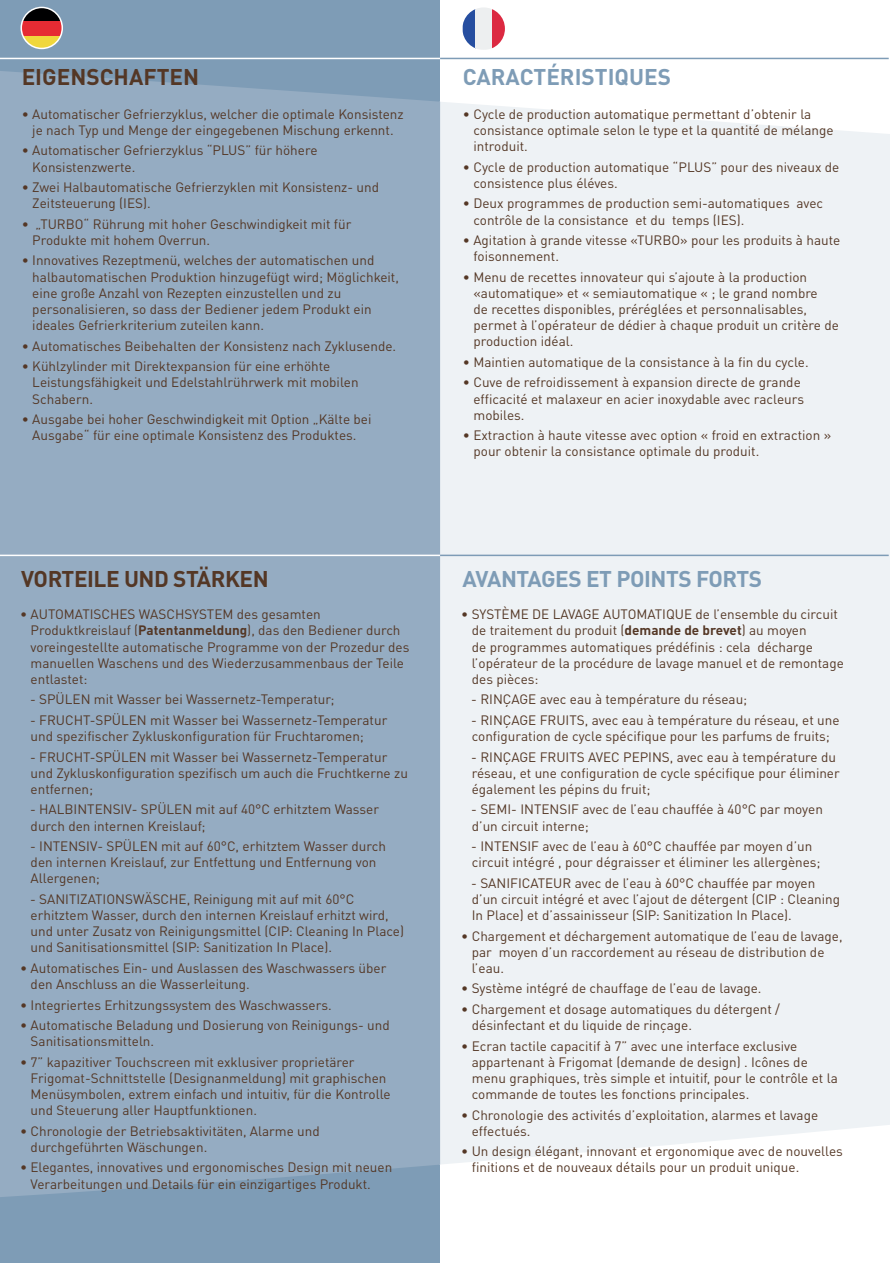
<style>
.page{position:relative;width:890px;height:1263px;background:#fff}
.page>*{position:absolute;margin:0;border:0;box-sizing:border-box;transform-origin:0 0}
.t1{font:700 22.5px "DIN Pro";letter-spacing:-.02em;color:#7e9cb6}
.t2{font:700 22.5px "DIN Pro";letter-spacing:-.02em;color:#543725}
.t3{font:700 22.5px "DIN Pro";color:#7e9cb6}
.t4{font:700 22.5px "DIN Pro";color:#543725}
.t5{font:13.5px/16.2px "DIN Pro";color:#543725}
.s1{font-weight:700}
</style>
<div class="page">
<div style="left:0;top:0;width:440px;height:1263px;background:#7e9cb6"></div>
<div style="left:440px;top:102px;width:450px;height:1062px;background:#eef2f5"></div>
<div style="left:0;top:71px;width:440px;height:1126px;background:#95acc2"></div>
<hr style="left:0;top:58px;width:440px;height:1px;background:#fff">
<hr style="left:440px;top:58px;width:449px;height:1px;background:#7e9cb6">
<hr style="left:0;top:555px;width:440px;height:1px;background:#fff">
<hr style="left:440px;top:555px;width:449px;height:1px;background:#7e9cb6">
<svg style="left:21px;top:7px;width:41px;height:14px"></svg>
<div style="left:21px;top:21px;width:41px;height:15px;background:#e62b33"></div>
<svg style="left:22px;top:36px;width:40px;height:12px"></svg>
<div style="left:21px;top:7px;width:42px;height:42px;border:2px solid #fff;border-radius:50%"></div>
<svg style="left:462px;top:8px;width:43px;height:42px"></svg>
<p class="t4" style="left:22px;top:58px;width:179px">EIGENSCHAFTEN</p>
<p class="t5" style="left:22px;top:105px;width:383px;text-align:center">• Automatischer Gefrierzyklus, welcher die optimale Konsistenz je nach Typ und Menge der eingegebenen Mischung erkennt.</p>
<p class="t5" style="left:32px;top:141px;width:287px;text-indent:-11px">• Automatischer Gefrierzyklus “PLUS” für höhere<br>Konsistenzwerte.</p>
<p class="t5" style="left:32px;top:178px;width:348px;text-indent:-11px">• Zwei Halbautomatische Gefrierzyklen mit Konsistenz- und<br>Zeitsteuerung (IES).</p>
<p class="t5" style="left:32px;top:214px;width:321px;text-indent:-11px">• „TURBO“ Rührung mit hoher Geschwindigkeit mit für<br>Produkte mit hohem Overrun.</p>
<p class="t5" style="left:32px;top:251px;width:368px;text-indent:-11px">• Innovatives Rezeptmenü, welches der automatischen und halbautomatischen Produktion hinzugefügt wird; Möglichkeit, eine große Anzahl von Rezepten einzustellen und zu personalisieren, so dass der Bediener jedem Produkt ein ideales Gefrierkriterium zuteilen kann.</p>
<p class="t5" style="left:22px;top:336px;width:376px">• Automatisches Beibehalten der Konsistenz nach Zyklusende.</p>
<p class="t5" style="left:32px;top:357px;width:328px;text-indent:-11px">• Kühlzylinder mit Direktexpansion für eine erhöhte<br>Leistungsfähigkeit und Edelstahlrührwerk mit mobilen<br>Schabern.</p>
<p class="t5" style="left:22px;top:410px;width:351px;text-align:center">• Ausgabe bei hoher Geschwindigkeit mit Option „Kälte bei<br>Ausgabe“ für eine optimale Konsistenz des Produktes.</p>
<p class="t3" style="left:463px;top:58px;width:210px">CARACTÉRISTIQUES</p>
<p class="t5" style="left:473px;top:105px;width:362px;text-indent:-11px">• Cycle de production automatique permettant d’obtenir la consistance optimale selon le type et la quantité de mélange introduit.</p>
<p class="t5" style="left:473px;top:157px;width:367px;text-indent:-11px">• Cycle de production automatique “PLUS” pour des niveaux de consistence plus éléves.</p>
<p class="t5" style="left:473px;top:194px;width:351px;text-indent:-11px">• Deux programmes de production semi-automatiques avec contrôle de la consistance et du temps (IES).</p>
<p class="t5" style="left:473px;top:231px;width:368px;text-indent:-11px">• Agitation à grande vitesse «TURBO» pour les produits à haute foisonnement.</p>
<p class="t5" style="left:473px;top:267px;width:367px;text-indent:-11px">• Menu de recettes innovateur qui s’ajoute à la production «automatique» et « semiautomatique « ; le grand nombre<br>de recettes disponibles, préréglées et personnalisables, permet à l’opérateur de dédier à chaque produit un critère de production idéal.</p>
<p class="t5" style="left:463px;top:353px;width:347px">• Maintien automatique de la consistance à la fin du cycle.</p>
<p class="t5" style="left:473px;top:373px;width:332px;text-indent:-11px">• Cuve de refroidissement à expansion directe de grande efficacité et malaxeur en acier inoxydable avec racleurs mobiles.</p>
<p class="t5" style="left:473px;top:426px;width:359px;text-indent:-11px">• Extraction à haute vitesse avec option « froid en extraction » pour obtenir la consistance optimale du produit.</p>
<p class="t2" style="left:21px;top:560px;width:249px">VORTEILE UND STÄRKEN</p>
<p class="t1" style="left:462px;top:560px;width:301px">AVANTAGES ET POINTS FORTS</p>
<p class="t5" style="left:31px;top:605px;width:380px;text-indent:-11px">• AUTOMATISCHES WASCHSYSTEM des gesamten Produktkreislauf (<span class="s1">Patentanmeldung</span>), das den Bediener durch voreingestellte automatische Programme von der Prozedur des manuellen Waschens und des Wiederzusammenbaus der Teile entlastet:</p>
<p class="t5" style="left:30px;top:690px;width:306px">- SPÜLEN mit Wasser bei Wassernetz-Temperatur;</p>
<p class="t5" style="left:30px;top:710px;width:359px">- FRUCHT-SPÜLEN mit Wasser bei Wassernetz-Temperatur und spezifischer Zykluskonfiguration für Fruchtaromen;</p>
<p class="t5" style="left:30px;top:747px;width:379px">- FRUCHT-SPÜLEN mit Wasser bei Wassernetz-Temperatur und Zykluskonfiguration spezifisch um auch die Fruchtkerne zu entfernen;</p>
<p class="t5" style="left:30px;top:800px;width:350px">- HALBINTENSIV- SPÜLEN mit auf 40°C erhitztem Wasser durch den internen Kreislauf;</p>
<p class="t5" style="left:30px;top:837px;width:357px">- INTENSIV- SPÜLEN mit auf 60°C, erhitztem Wasser durch den internen Kreislauf, zur Entfettung und Entfernung von<br>Allergenen;</p>
<p class="t5" style="left:30px;top:889px;width:375px">- SANITIZATIONSWÄSCHE, Reinigung mit auf mit 60°C erhitztem Wasser, durch den internen Kreislauf erhitzt wird, und unter Zusatz von Reinigungsmittel (CIP: Cleaning In Place) und Sanitisationsmittel (SIP: Sanitization In Place).</p>
<p class="t5" style="left:31px;top:959px;width:357px;text-indent:-11px">• Automatisches Ein- und Auslassen des Waschwassers über den Anschluss an die Wasserleitung.</p>
<p class="t5" style="left:20px;top:995px;width:313px">• Integriertes Erhitzungssystem des Waschwassers.</p>
<p class="t5" style="left:31px;top:1016px;width:361px;text-indent:-11px">• Automatische Beladung und Dosierung von Reinigungs- und<br>Sanitisationsmitteln.</p>
<p class="t5" style="left:31px;top:1052px;width:362px;text-indent:-11px">• 7” kapazitiver Touchscreen mit exklusiver proprietärer Frigomat-Schnittstelle (Designanmeldung) mit graphischen Menüsymbolen, extrem einfach und intuitiv, für die Kontrolle und Steuerung aller Hauptfunktionen.</p>
<p class="t5" style="left:31px;top:1121px;width:291px;text-indent:-11px">• Chronologie der Betriebsaktivitäten, Alarme und durchgeführten Wäschungen.</p>
<p class="t5" style="left:31px;top:1158px;width:363px;text-indent:-11px">• Elegantes, innovatives und ergonomisches Design mit neuen<br>Verarbeitungen und Details für ein einzigartiges Produkt.</p>
<p class="t5" style="left:472px;top:605px;width:374px;text-indent:-11px">• SYSTÈME DE LAVAGE AUTOMATIQUE de l’ensemble du circuit de traitement du produit (<span class="s1">demande de brevet</span>) au moyen<br>de programmes automatiques prédéfinis : cela décharge l’opérateur de la procédure de lavage manuel et de remontage des pièces:</p>
<p class="t5" style="left:471px;top:690px;width:278px">- RINÇAGE avec eau à température du réseau;</p>
<p class="t5" style="left:471px;top:710px;width:370px">- RINÇAGE FRUITS, avec eau à température du réseau, et une configuration de cycle spécifique pour les parfums de fruits;</p>
<p class="t5" style="left:471px;top:747px;width:370px">- RINÇAGE FRUITS AVEC PEPINS, avec eau à température du réseau, et une configuration de cycle spécifique pour éliminer également les pépins du fruit;</p>
<p class="t5" style="left:471px;top:800px;width:353px">- SEMI- INTENSIF avec de l’eau chauffée à 40°C par moyen d’un circuit interne;</p>
<p class="t5" style="left:471px;top:837px;width:351px">- INTENSIF avec de l’eau à 60°C chauffée par moyen d’un circuit intégré , pour dégraisser et éliminer les allergènes;</p>
<p class="t5" style="left:471px;top:873px;width:370px">- SANIFICATEUR avec de l’eau à 60°C chauffée par moyen d’un circuit intégré et avec l’ajout de détergent (CIP : Cleaning<br>In Place) et d’assainisseur (SIP: Sanitization In Place).</p>
<p class="t5" style="left:472px;top:926px;width:372px;text-indent:-11px">• Chargement et déchargement automatique de l’eau de lavage, par moyen d’un raccordement au réseau de distribution de l’eau.</p>
<p class="t5" style="left:461px;top:979px;width:302px">• Système intégré de chauffage de l’eau de lavage.</p>
<p class="t5" style="left:472px;top:999px;width:310px;text-indent:-11px">• Chargement et dosage automatiques du détergent / désinfectant et du liquide de rinçage.</p>
<p class="t5" style="left:472px;top:1036px;width:368px;text-indent:-11px">• Ecran tactile capacitif à 7” avec une interface exclusive appartenant à Frigomat (demande de design) . Icônes de menu graphiques, très simple et intuitif, pour le contrôle et la commande de toutes les fonctions principales.</p>
<p class="t5" style="left:472px;top:1105px;width:348px;text-indent:-11px">• Chronologie des activités d’exploitation, alarmes et lavage effectués.</p>
<p class="t5" style="left:472px;top:1142px;width:373px;text-indent:-11px">• Un design élégant, innovant et ergonomique avec de nouvelles finitions et de nouveaux détails pour un produit unique.</p>
</div>
